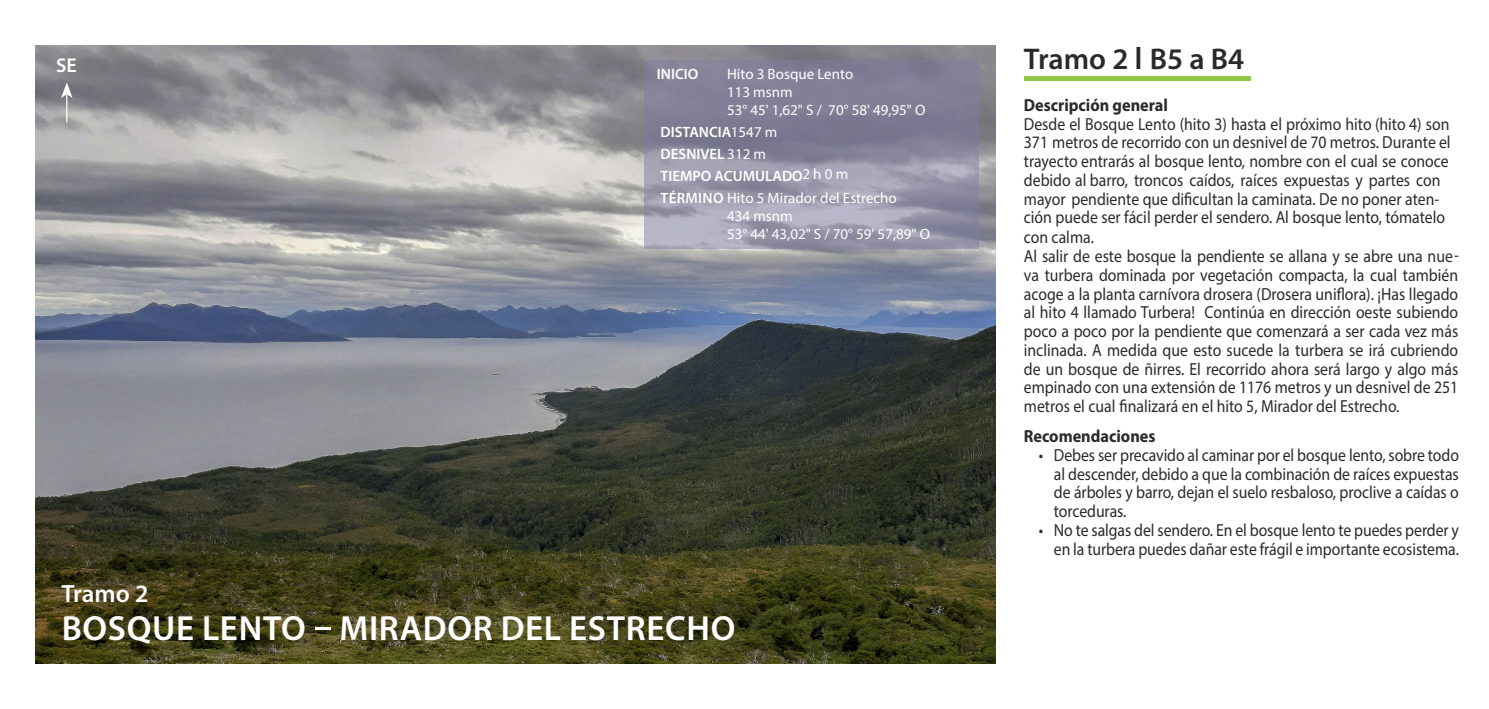
<style>
.page{position:relative;width:1489px;height:709px;background:#fff}
.page>*{position:absolute;margin:0;border:0;box-sizing:border-box;transform-origin:0 0}
.t1{font:600 35px "Myriad Pro";letter-spacing:.02em;color:#fff}
.t2{font:600 30px "Myriad Pro";color:#2b292a}
.t3{font:600 25px "Myriad Pro";letter-spacing:-.005em;color:#fff}
.t4{font:600 20px "Myriad Pro";color:#fff}
.t5{font:17.5px/18.8px "Myriad Pro";color:#2b292a;text-align:justify;scale:.9 1}
.t6{font:700 17.5px "Myriad Pro";color:#2b292a;scale:.93 1}
.t7{font:15px/22px "Myriad Pro";color:#fff}
.t8{font:600 15px "Myriad Pro";color:#fff}
.s1{font-family:"Lato";font-weight:700}
.s2{font-weight:600}
</style>
<div class="page">
<img style="left:36px;top:45px;width:959px;height:618px">
<svg style="left:61px;top:82px;width:12px;height:40px"></svg>
<div style="left:1023px;top:76px;width:227px;height:5px;background:#8fc744"></div>
<hr style="left:315px;top:627px;width:15px;height:3px;background:#fff">
<svg style="left:643px;top:60px;width:335px;height:188px;background:#8f8da2"></svg>
<p class="t4" style="left:56px;top:56px;width:22px">SE</p>
<h2 class="t2" style="left:1023px;top:44px;width:222px">Tramo 2 <span class="s1">l</span> B5 a B4</h2>
<p class="t8" style="left:657px;top:66px;width:43px">INICIO</p>
<p class="t7" style="left:727px;top:64px;width:128px">Hito 3 Bosque Lento</p>
<p class="t7" style="left:660px;top:100px;width:266px;text-indent:66px">53° 45' 1,62" S / 70° 58' 49,95" O<br><span class="s2">DISTANCIA</span>1547 m<br><span class="s2">DESNIVEL</span> 312 m</p>
<p class="t7" style="left:660px;top:163px;width:238px;line-height:24.5px;text-indent:142px">2 h 0 m<br><span class="s2">TÉRMINO</span> Hito 5 Mirador del Estrecho</p>
<p class="t7" style="left:727px;top:224px;width:204px">53° 44' 43,02" S / 70° 59' 57,89" O</p>
<p class="t7" style="left:727px;top:82px;width:67px">113 msnm</p>
<p class="t6" style="left:1023px;top:96px;width:156px">Descripción general</p>
<p class="t5" style="left:1023px;top:116px;width:476px;text-align:left">Desde el Bosque Lento (hito 3) hasta el próximo hito (hito 4) son 371 metros de recorrido con un desnivel de 70 metros. Durante el trayecto entrarás al bosque lento, nombre con el cual se conoce debido al barro, troncos caídos, raíces expuestas y partes con mayor pendiente que dificultan la caminata. De no poner aten&shy;ción puede ser fácil perder el sendero. Al bosque lento, tómatelo</p>
<p class="t5" style="left:1023px;top:248px;width:485px">Al salir de este bosque la pendiente se allana y se abre una nue&shy;va turbera dominada por vegetación compacta, la cual también acoge a la planta carnívora drosera (Drosera uniflora). ¡Has llegado al hito 4 llamado Turbera! Continúa en dirección oeste subiendo poco a poco por la pendiente que comenzará a ser cada vez más inclinada. A medida que esto sucede la turbera se irá cubriendo de un bosque de ñirres. El recorrido ahora será largo y algo más empinado con una extensión de 1176 metros y un desnivel de 251 metros el cual finalizará en el hito 5, Mirador del Estrecho.</p>
<p class="t6" style="left:1023px;top:427px;width:143px">Recomendaciones</p>
<p class="t5" style="left:1053px;top:447px;width:451px;text-indent:-15px">• Debes ser precavido al caminar por el bosque lento, sobre todo al descender, debido a que la combinación de raíces expuestas de árboles y barro, dejan el suelo resbaloso, proclive a caídas o torceduras.</p>
<p class="t5" style="left:1038px;top:522px;width:468px;text-align:right">• No te salgas del sendero. En el bosque lento te puedes perder y en la turbera puedes dañar este frágil e importante ecosistema.</p>
<p class="t8" style="left:660px;top:169px;width:144px">TIEMPO ACUMULADO</p>
<p class="t7" style="left:727px;top:206px;width:67px">434 msnm</p>
<p class="t5" style="left:1023px;top:229px;width:79px">con calma.</p>
<h3 class="t3" style="left:61px;top:581px;width:89px">Tramo 2</h3>
<h1 class="t1" style="left:62px;top:611px;width:675px">BOSQUE LENTO MIRADOR DEL ESTRECHO</h1>
</div>
